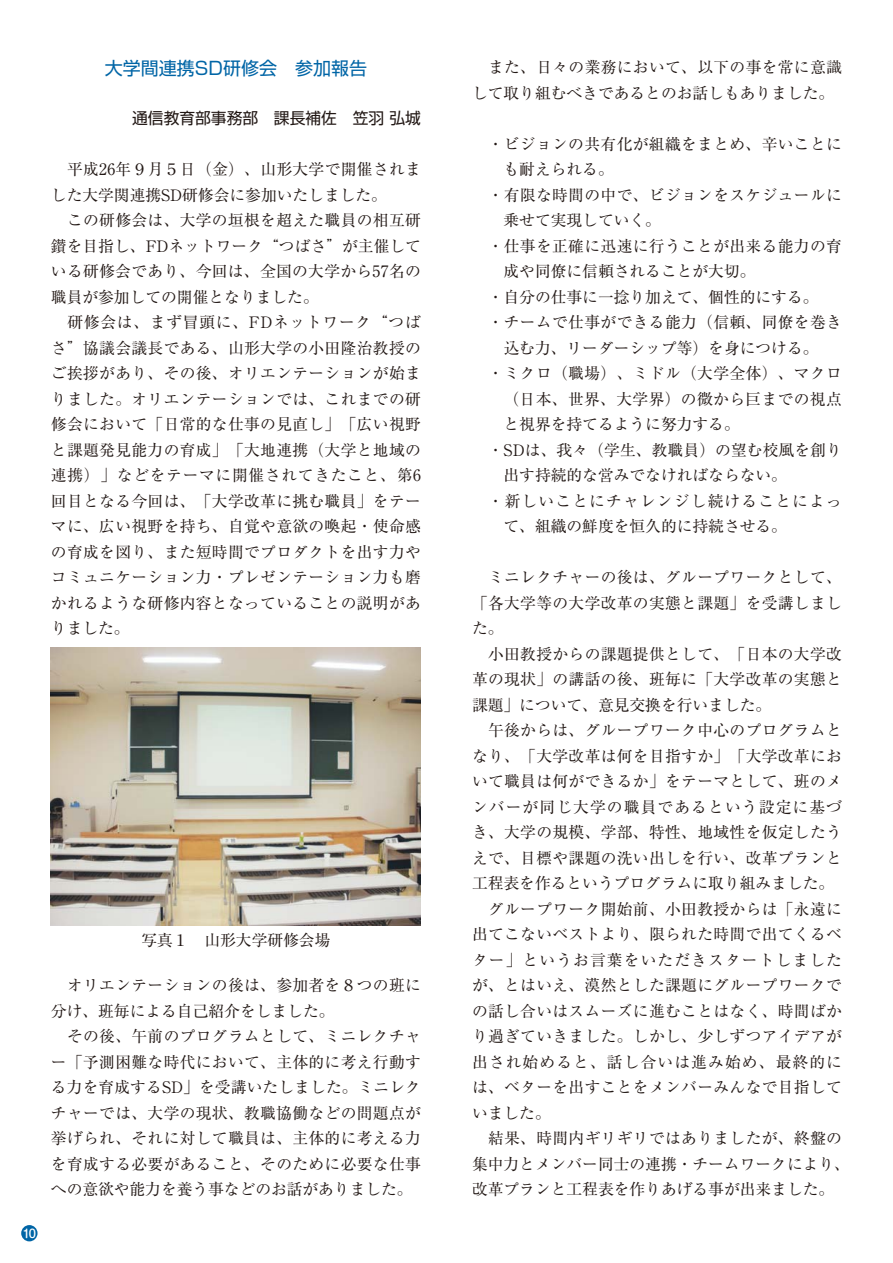
<style>
.page{position:relative;width:893px;height:1263px;background:#fff}
.page>*{position:absolute;margin:0;border:0;box-sizing:border-box;transform-origin:0 0}
.t1{font:18px "Shin Go Pro Regular 90 msp RKSJ H";color:#0065a6}
.t2{font:15.75px/25.5px "Ryumin Pro Regular 90 msp RKSJ H";letter-spacing:.02em;color:#221815}
.t3{font:15.75px/25.5px "Ryumin Pro Regular 90 msp RKSJ H";color:#221815}
.t4{font:15.75px "Ryumin Pro Regular 90 msp RKSJ H";letter-spacing:.075em;color:#221815}
.t5{font:15.75px "Shin Go Pro Regular 90 msp RKSJ H";color:#221815}
.t6{font:11.55px "Shin M Go Pro Medium 90 msp RKSJ H";color:#fff}
</style>
<div class="page">
<div style="left:21px;top:1225px;width:17px;height:16px;background:#0065a6;border-radius:50%"></div>
<img style="left:51px;top:648px;width:370px;height:277px">
<p class="t1" style="left:105px;top:62px;width:264px">大学間連携SD研修会　参加報告</p>
<p class="t5" style="left:132px;top:113px;width:290px">通信教育部事務部　課長補佐　笠羽 弘城</p>
<p class="t2" style="left:51px;top:159px;width:371px">　平成26年９月５日（金）、山形大学で開催されました大学関連携SD研修会に参加いたしました。<br>　この研修会は、大学の垣根を超えた職員の相互研鑚を目指し、FDネットワーク“つばさ”が主催している研修会であり、今回は、全国の大学から57名の職員が参加しての開催となりました。<br>　研修会は、まず冒頭に、FDネットワーク“つばさ”協議会議長である、山形大学の小田隆治教授のご挨拶があり、その後、オリエンテーションが始まりました。オリエンテーションでは、これまでの研修会において「日常的な仕事の見直し」「広い視野と課題発見能力の育成」「大地連携（大学と地域の連携）」などをテーマに開催されてきたこと、第6回目となる今回は、「大学改革に挑む職員」をテーマに、広い視野を持ち、自覚や意欲の喚起・使命感の育成を図り、また短時間でプロダクトを出す力やコミュニケーション力・プレゼンテーション力も磨かれるような研修内容となっていることの説明がありました。</p>
<p class="t6" style="left:23px;top:1229px;width:15px">10</p>
<p class="t3" style="left:141px;top:929px;width:190px">写真１　山形大学研修会場</p>
<p class="t2" style="left:51px;top:975px;width:372px">　オリエンテーションの後は、参加者を８つの班に分け、班毎による自己紹介をしました。<br>　その後、午前のプログラムとして、ミニレクチャー「予測困難な時代において、主体的に考え行動する力を育成するSD」を受講いたしました。ミニレクチャーでは、大学の現状、教職協働などの問題点が挙げられ、それに対して職員は、主体的に考える力を育成する必要があること、そのために必要な仕事への意欲や能力を養う事などのお話がありました。</p>
<p class="t3" style="left:472px;top:57px;width:371px">　また、日々の業務において、以下の事を常に意識して取り組むべきであるとのお話しもありました。</p>
<p class="t2" style="left:488px;top:133px;width:356px">・ビジョンの共有化が組織をまとめ、辛いことに</p>
<p class="t2" style="left:503px;top:159px;width:112px">も耐えられる。</p>
<p class="t2" style="left:488px;top:184px;width:356px">・有限な時間の中で、ビジョンをスケジュールに</p>
<p class="t3" style="left:503px;top:210px;width:159px">乗せて実現していく。</p>
<p class="t2" style="left:488px;top:235px;width:356px">・仕事を正確に迅速に行うことが出来る能力の育</p>
<p class="t3" style="left:503px;top:261px;width:253px">成や同僚に信頼されることが大切。</p>
<p class="t3" style="left:488px;top:286px;width:332px">・自分の仕事に一捻り加えて、個性的にする。</p>
<p class="t2" style="left:488px;top:312px;width:356px">・チームで仕事ができる能力（信頼、同僚を巻き</p>
<p class="t3" style="left:503px;top:337px;width:316px">込む力、リーダーシップ等）を身につける。</p>
<p class="t2" style="left:488px;top:363px;width:356px">・ミクロ（職場）、ミドル（大学全体）、マクロ</p>
<p class="t2" style="left:503px;top:388px;width:340px">（日本、世界、大学界）の微から巨までの視点</p>
<p class="t3" style="left:503px;top:414px;width:238px">と視界を持てるように努力する。</p>
<p class="t2" style="left:488px;top:439px;width:356px">・SDは、我々（学生、教職員）の望む校風を創り</p>
<p class="t3" style="left:503px;top:465px;width:285px">出す持続的な営みでなければならない。</p>
<p class="t4" style="left:488px;top:495px;width:356px">・新しいことにチャレンジし続けることによっ</p>
<p class="t3" style="left:503px;top:516px;width:285px">て、組織の鮮度を恒久的に持続させる。</p>
<p class="t2" style="left:472px;top:567px;width:379px">　ミニレクチャーの後は、グループワークとして、「各大学等の大学改革の実態と課題」を受講しました。<br>　小田教授からの課題提供として、「日本の大学改革の現状」の講話の後、班毎に「大学改革の実態と課題」について、意見交換を行いました。<br>　午後からは、グループワーク中心のプログラムとなり、「大学改革は何を目指すか」「大学改革において職員は何ができるか」をテーマとして、班のメンバーが同じ大学の職員であるという設定に基づき、大学の規模、学部、特性、地域性を仮定したうえで、目標や課題の洗い出しを行い、改革プランと工程表を作るというプログラムに取り組みました。　グループワーク開始前、小田教授からは「永遠に出てこないベストより、限られた時間で出てくるベター」というお言葉をいただきスタートしましたが、とはいえ、漠然とした課題にグループワークでの話し合いはスムーズに進むことはなく、時間ばかり過ぎていきました。しかし、少しずつアイデアが出され始めると、話し合いは進み始め、最終的には、ベターを出すことをメンバーみんなで目指していました。<br>　結果、時間内ギリギリではありましたが、終盤の集中力とメンバー同士の連携・チームワークにより、改革プランと工程表を作りあげる事が出来ました。</p>
</div>
